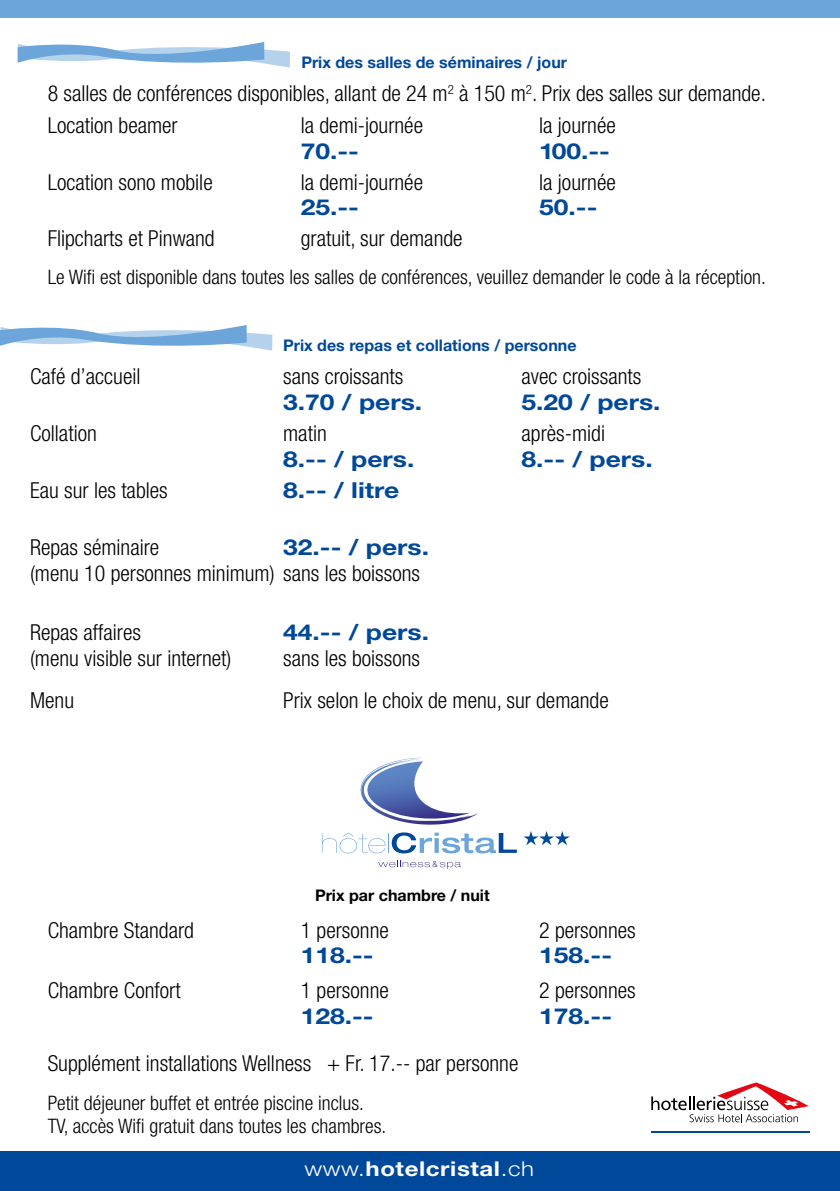
<style>
.page{position:relative;width:840px;height:1191px;background:#fff}
.page>*{position:absolute;margin:0;border:0;box-sizing:border-box;transform-origin:0 0}
.t1{font:300 condensed 22px/41.2px "Helvetica Neue LT Std";color:#000}
.t2{font:700 22px/31.6px "Helvetica Neue LT Std";color:#00489a;scale:1.2 1}
.t3{font:700 20.4px "Helvetica Neue LT Std";letter-spacing:.025em;color:#fff;scale:1.18 1}
.t4{font:300 condensed 20px/22.4px "Helvetica Neue LT Std";color:#000}
.t5{font:700 16px "Helvetica Neue LT Std";color:#00489a}
.t6{font:700 16px "Helvetica Neue LT Std";color:#000}
.t7{font:300 8.4px "Helvetica Neue LT Std";color:#312783}
.s1{font-weight:300}
</style>
<div class="page">
<div style="left:0;top:1151px;width:839px;height:40px;background:#00489a"></div>
<div style="left:0;top:0;width:839px;height:17px;background:#6ca5da"></div>
<svg style="left:651px;top:1082px;width:157px;height:40px"></svg>
<hr style="left:651px;top:1131px;width:158px;height:1px;background:#00489a">
<svg style="left:360px;top:757px;width:117px;height:68px"></svg>
<svg style="left:322px;top:832px;width:194px;height:21px"></svg>
<svg style="left:378px;top:860px;width:52px;height:7px"></svg>
<svg style="left:439px;top:862px;width:22px;height:7px"></svg>
<svg style="left:523px;top:831px;width:46px;height:14px"></svg>
<svg style="left:0;top:325px;width:272px;height:26px"></svg>
<svg style="left:18px;top:42px;width:272px;height:26px"></svg>
<p class="t5" style="left:301px;top:52px;width:267px">Prix des salles de séminaires / jour</p>
<p class="t1" style="left:48px;top:73px;width:719px">8 salles de conférences disponibles, allant de 24 m<sup>2</sup> à 150 m<sup>2</sup>. Prix des salles sur demande.</p>
<p class="t1" style="left:48px;top:104px;width:131px">Location beamer</p>
<p class="t1" style="left:300px;top:104px;width:124px">la demi-journée</p>
<p class="t1" style="left:539px;top:104px;width:78px">la journée</p>
<p class="t1" style="left:48px;top:161px;width:166px">Location sono mobile</p>
<p class="t1" style="left:48px;top:218px;width:168px">Flipcharts et Pinwand</p>
<p class="t2" style="left:300px;top:134px;width:50px">70.--</p>
<p class="t2" style="left:539px;top:134px;width:60px">100.--</p>
<p class="t1" style="left:300px;top:161px;width:124px">la demi-journée</p>
<p class="t1" style="left:539px;top:161px;width:78px">la journée</p>
<p class="t1" style="left:300px;top:218px;width:163px">gratuit, sur demande</p>
<p class="t2" style="left:300px;top:191px;width:50px">25.--</p>
<p class="t2" style="left:539px;top:191px;width:50px">50.--</p>
<p class="t4" style="left:48px;top:266px;width:719px">Le Wifi est disponible dans toutes les salles de conférences, veuillez demander le code à la réception.</p>
<p class="t5" style="left:283px;top:335px;width:295px">Prix des repas et collations / personne</p>
<p class="t1" style="left:30px;top:356px;width:112px">Café d’accueil</p>
<p class="t1" style="left:283px;top:356px;width:122px">sans croissants</p>
<p class="t1" style="left:521px;top:356px;width:121px">avec croissants</p>
<p class="t1" style="left:30px;top:412px;width:68px">Collation</p>
<p class="t1" style="left:30px;top:469px;width:139px">Eau sur les tables</p>
<p class="t2" style="left:283px;top:386px;width:117px">3.70 / pers.</p>
<p class="t2" style="left:521px;top:386px;width:117px">5.20 / pers.</p>
<p class="t1" style="left:283px;top:412px;width:45px">matin</p>
<p class="t1" style="left:521px;top:412px;width:85px">après-midi</p>
<p class="t2" style="left:283px;top:442px;width:111px">8.-- / pers.<br>8.-- / litre</p>
<p class="t2" style="left:521px;top:442px;width:111px">8.-- / pers.</p>
<p class="t1" style="left:30px;top:526px;width:131px">Repas séminaire</p>
<p class="t2" style="left:283px;top:531px;width:123px">32.-- / pers.</p>
<p class="t1" style="left:30px;top:552px;width:391px">(menu 10 personnes minimum) sans les boissons</p>
<p class="t2" style="left:283px;top:616px;width:123px">44.-- / pers.</p>
<p class="t1" style="left:283px;top:638px;width:327px">sans les boissons<br>Prix selon le choix de menu, sur demande</p>
<p class="t1" style="left:30px;top:618px;width:203px;line-height:26.4px">Repas affaires<br>(menu visible sur internet)</p>
<p class="t1" style="left:30px;top:679px;width:45px">Menu</p>
<p class="t7" style="left:432px;top:859px;width:7px">&amp;</p>
<p class="t6" style="left:315px;top:885px;width:176px">Prix par chambre / nuit</p>
<p class="t1" style="left:48px;top:909px;width:148px">Chambre Standard</p>
<p class="t1" style="left:300px;top:909px;width:89px">1 personne</p>
<p class="t1" style="left:539px;top:909px;width:98px">2 personnes</p>
<p class="t2" style="left:300px;top:939px;width:62px">118.--</p>
<p class="t2" style="left:539px;top:939px;width:62px">158.--</p>
<p class="t1" style="left:48px;top:969px;width:134px">Chambre Confort</p>
<p class="t1" style="left:300px;top:969px;width:89px">1 personne</p>
<p class="t1" style="left:539px;top:969px;width:98px">2 personnes</p>
<p class="t2" style="left:300px;top:999px;width:62px">128.--</p>
<p class="t2" style="left:539px;top:999px;width:62px">178.--</p>
<p class="t1" style="left:48px;top:1042px;width:472px">Supplément installations Wellness + Fr. 17.-- par personne</p>
<p class="t4" style="left:48px;top:1092px;width:340px">Petit déjeuner buffet et entrée piscine inclus.<br>TV, accès Wifi gratuit dans toutes les chambres.</p>
<p class="t3" style="left:304px;top:1156px;width:196px"><span class="s1">www.</span>hotelcristal<span class="s1">.ch</span></p>
</div>
